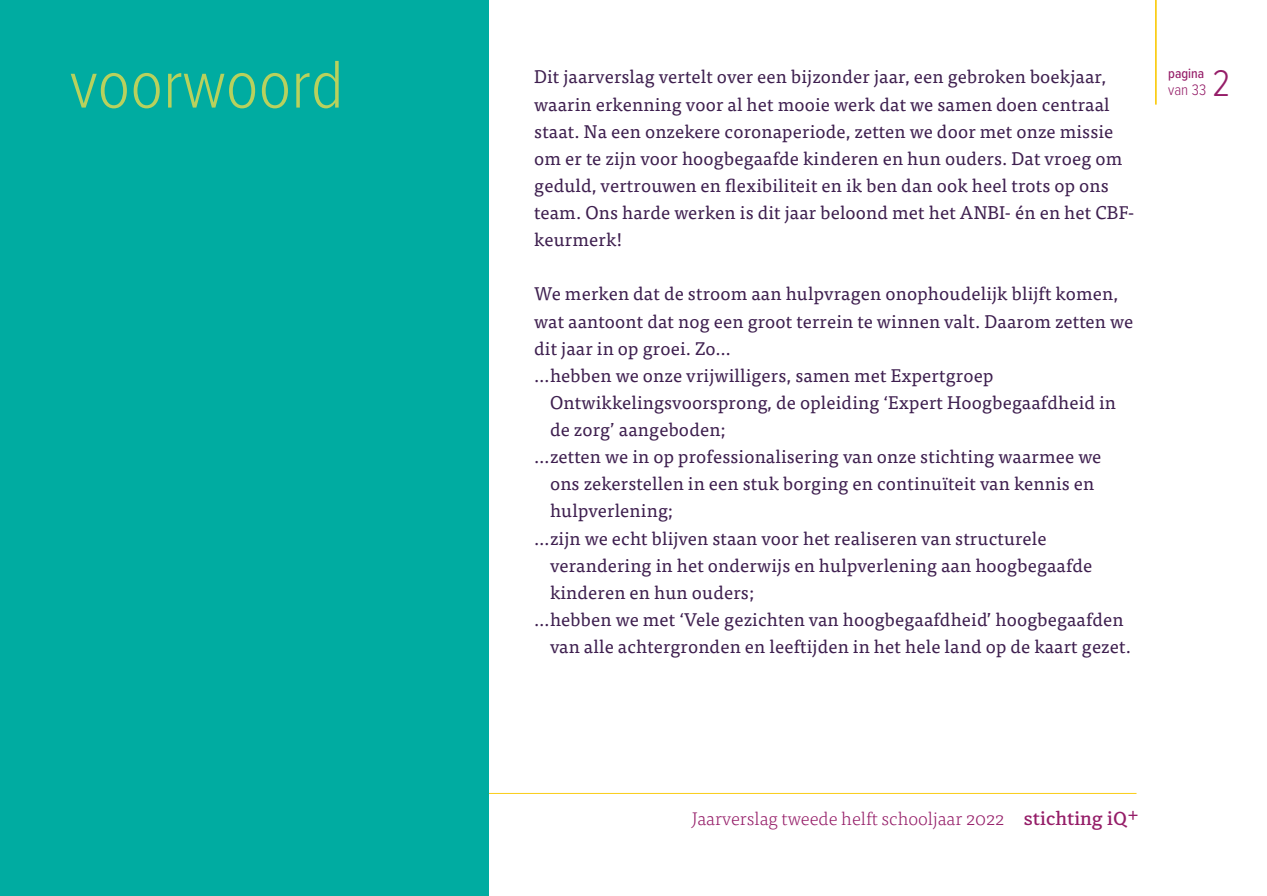
<style>
.page{position:relative;width:1267px;height:896px;background:#fff}
.page>*{position:absolute;margin:0;border:0;box-sizing:border-box;transform-origin:0 0}
.t1{font:300 70px "Proxima Nova Cond";color:#b8d15d}
.t2{font:300 38.5px "Proxima Nova Cond";color:#951d68}
.t3{font:500 18.81px "Skema Pro News";color:#951d68}
.broodtekst{font:18.38px/27.1px "Tisa Pro";letter-spacing:.01em;color:#3e1f4f}
.t4{font:300 18.29px "Tisa Pro";color:#951d68}
.t5{font:300 15.75px "Proxima Nova Cond";color:#951d68}
.t6{font:500 14px "Proxima Nova Cond";color:#951d68}
.s1{font-size:21.96px}
</style>
<div class="page">
<hr style="left:68px;top:793px;width:1069px;height:1px;background:#facd18">
<hr style="left:1155px;top:0;width:2px;height:105px;background:#facd18">
<div style="left:0;top:0;width:489px;height:896px;background:#00aca1"></div>
<p class="t1" style="left:70px;top:33px;width:275px">voorwoord</p>
<p class="broodtekst" style="left:534px;top:62px;width:602px">Dit jaarverslag vertelt over een bijzonder jaar, een gebroken boekjaar, waarin erkenning voor al het mooie werk dat we samen doen centraal staat. Na een onzekere coronaperiode, zetten we door met onze missie om er te zijn voor hoogbegaafde kinderen en hun ouders. Dat vroeg om geduld, vertrouwen en flexibiliteit en ik ben dan ook heel trots op ons team. Ons harde werken is dit jaar beloond met het ANBI- én en het CBF&shy;keurmerk!</p>
<p class="broodtekst" style="left:534px;top:279px;width:601px">We merken dat de stroom aan hulpvragen onophoudelijk blijft komen, wat aantoont dat nog een groot terrein te winnen valt. Daarom zetten we dit jaar in op groei. Zo…</p>
<p class="broodtekst" style="left:550px;top:361px;width:568px;text-indent:-16px">…hebben we onze vrijwilligers, samen met Expertgroep<br>Ontwikkelingsvoorsprong, de opleiding ‘Expert Hoogbegaafdheid in de zorg’ aangeboden;</p>
<p class="broodtekst" style="left:550px;top:442px;width:553px;text-indent:-16px">…zetten we in op professionalisering van onze stichting waarmee we ons zekerstellen in een stuk borging en continuïteit van kennis en hulpverlening;</p>
<p class="broodtekst" style="left:550px;top:523px;width:544px;text-indent:-16px">…zijn we echt blijven staan voor het realiseren van structurele verandering in het onderwijs en hulpverlening aan hoogbegaafde kinderen en hun ouders;</p>
<p class="broodtekst" style="left:550px;top:605px;width:582px;text-indent:-16px">…hebben we met ‘Vele gezichten van hoogbegaafdheid’ hoogbegaafden van alle achtergronden en leeftijden in het hele land op de kaart gezet.</p>
<p class="t6" style="left:1168px;top:63px;width:38px">pagina</p>
<p class="t5" style="left:1168px;top:78px;width:39px">van 33</p>
<h2 class="t2" style="left:1212px;top:54px;width:20px">2</h2>
<p class="t4" style="left:692px;top:806px;width:314px">Jaarverslag tweede helft schooljaar 2022</p>
<p class="t3" style="left:1024px;top:806px;width:117px">stichting iQ<span class="s1">+</span></p>
</div>
